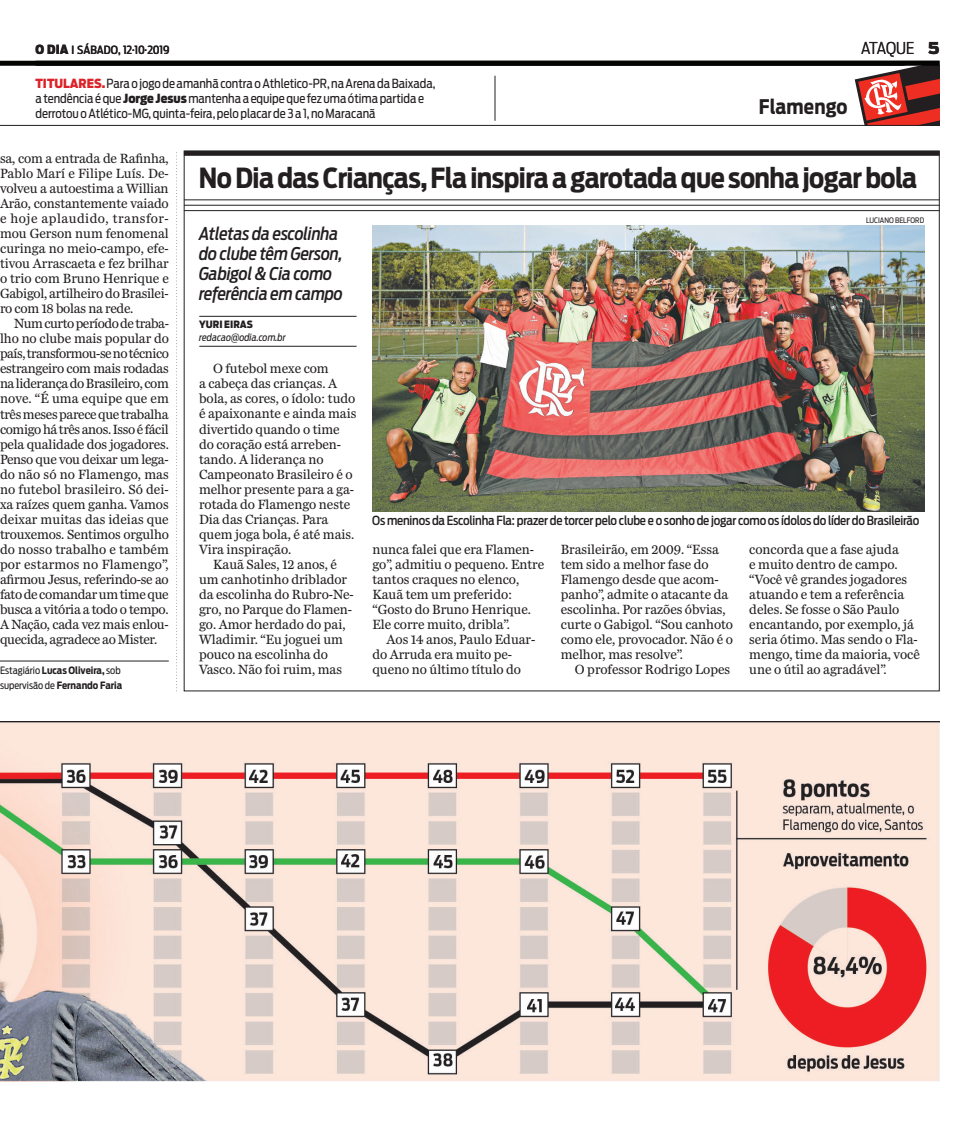
<style>
.page{position:relative;width:975px;height:1124px;background:#fff}
.page>*{position:absolute;margin:0;border:0;box-sizing:border-box;transform-origin:0 0}
.t1{font:700 27.5px "Antenna Cond";letter-spacing:-.02em;color:#231f20}
.t2{font:700 20px "Antenna Cond";letter-spacing:.01em;color:#231f20}
.t3{font:italic 500 17.5px/20px "Antenna Cond";letter-spacing:-.01em;color:#231f20}
.t4{font:300 16.25px "Antenna Cond";letter-spacing:-.01em;color:#231f20}
.t5{font:13.75px/15px "Miller Daily Two";letter-spacing:-.005em;color:#231f20}
.t6{font:12.5px/15px "Antenna Cond";color:#231f20}
.t7{font:500 12.5px "Antenna Cond";letter-spacing:-.015em;color:#231f20}
.t8{font:500 11.25px "Antenna Cond";letter-spacing:-.01em;color:#231f20}
.t9{font:700 10px/15px "Antenna Cond";color:#231f20}
.t10{font:italic 10px "Antenna Cond";color:#231f20}
.t11{font:900 10px "Antenna Cond";color:#231f20}
.t12{font:7.5px "Antenna Cond";color:#231f20}
.s1{font-weight:900;font-size:12.5px}
.s2{font-family:"Antenna";font-weight:900}
.s3{font-weight:900;color:#dc2329}
.s4{font-weight:900}
.s5{font-weight:400}
</style>
<div class="page">
<svg style="left:851px;top:66px;width:88px;height:59px"></svg>
<div style="left:0;top:61px;width:939px;height:5px;background:#040503"></div>
<hr style="left:0;top:125px;width:939px;height:1px;background:#231f20">
<hr style="left:494px;top:76px;width:1px;height:45px;background:#231f20">
<img style="left:0;top:721px;width:939px;height:360px">
<div style="left:184px;top:151px;width:755px;height:5px;background:#231f20"></div>
<hr style="left:184px;top:199px;width:755px;height:1px;background:#231f20">
<hr style="left:184px;top:205px;width:755px;height:1px;background:#231f20">
<hr style="left:184px;top:210px;width:755px;height:1px;background:#231f20">
<hr style="left:199px;top:316px;width:157px;height:1px;background:#231f20">
<hr style="left:199px;top:346px;width:157px;height:1px;background:#231f20">
<img style="left:372px;top:226px;width:552px;height:285px">
<hr style="left:0;top:660px;width:169px;height:1px;background:#231f20">
<svg style="left:176px;top:152px;width:1px;height:539px"></svg>
<p class="t8" style="left:35px;top:43px;width:135px"><span class="s1">O DIA</span> I Sábado, 12.10.2019</p>
<p class="t4" style="left:861px;top:38px;width:80px">ATAQUE <span class="s2">5</span></p>
<p class="t6" style="left:35px;top:76px;width:401px"><span class="s3">TITULARES.</span> Para o jogo de amanhã contra o Athletico-PR, na Arena da Baixada, a tendência é que <span class="s4">Jorge Jesus</span> mantenha a equipe que fez uma ótima partida e derrotou o Atlético-MG, quinta-feira, pelo placar de 3 a 1, no Maracanã</p>
<p class="t5" style="left:0;top:151px;width:170px;text-align:justify">sa, com a entrada de Rafinha, Pablo Marí e Filipe Luís. De&shy;volveu a autoestima a Willian Arão, constantemente vaiado e hoje aplaudido, transfor&shy;mou Gerson num fenomenal curinga no meio-campo, efe&shy;tivou Arrascaeta e fez brilhar o trio com Bruno Henrique e Gabigol, artilheiro do Brasilei&shy;ro com 18 bolas na rede.</p>
<p class="t5" style="left:0;top:316px;width:170px;text-align:justify;text-indent:14px">Num curto período de traba&shy;lho no clube mais popular do país, transformou-se no técnico estrangeiro com mais rodadas na liderança do Brasileiro, com nove. “É uma equipe que em três meses parece que trabalha comigo há três anos. Isso é fácil pela qualidade dos jogadores.<br>Penso que vou deixar um lega&shy;do não só no Flamengo, mas no futebol brasileiro. Só dei&shy;xa raízes quem ganha. Vamos deixar muitas das ideias que trouxemos. Sentimos orgulho do nosso trabalho e também por estarmos no Flamengo”, afirmou Jesus, referindo-se ao fato de comandar um time que busca a vitória a todo o tempo.<br>A Nação, cada vez mais enlou&shy;quecida, agradece ao Mister.</p>
<h2 class="t2" style="left:758px;top:95px;width:90px">Flamengo</h2>
<h1 class="t1" style="left:199px;top:161px;width:719px">No Dia das Crianças, Fla inspira a garotada que sonha jogar bola</h1>
<p class="t3" style="left:199px;top:223px;width:145px">Atletas da escolinha do clube têm Gerson,<br>Gabigol &amp; Cia como referência em campo</p>
<p class="t11" style="left:199px;top:319px;width:55px">YURI EIRAS</p>
<p class="t10" style="left:199px;top:331px;width:88px">redacao@odia.com.br</p>
<p class="t5" style="left:199px;top:361px;width:159px;text-indent:14px">O futebol mexe com<br>a cabeça das crianças. A bola, as cores, o ídolo: tudo é apaixonante e ainda mais divertido quando o time do coração está arreben&shy;tando. A liderança no<br>Campeonato Brasileiro é o melhor presente para a ga&shy;rotada do Flamengo neste<br>Dia das Crianças. Para quem joga bola, é até mais.<br>Vira inspiração.</p>
<p class="t5" style="left:199px;top:556px;width:156px;text-indent:14px">Kauã Sales, 12 anos, é um canhotinho driblador da escolinha do Rubro-Ne&shy;gro, no Parque do Flamen&shy;go. Amor herdado do pai,<br>Wladimir. “Eu joguei um pouco na escolinha do<br>Vasco. Não foi ruim, mas</p>
<p class="t12" style="left:866px;top:216px;width:59px">LUCIANO BELFORD</p>
<p class="t7" style="left:372px;top:512px;width:548px">Os meninos da Escolinha Fla: prazer de torcer pelo clube e o sonho de jogar como os ídolos do líder do Brasileirão</p>
<p class="t5" style="left:560px;top:541px;width:174px">Brasileirão, em 2009. “Essa tem sido a melhor fase do<br>Flamengo desde que acom&shy;panho”, admite o atacante da escolinha. Por razões óbvias, curte o Gabigol. “Sou canhoto como ele, provocador. Não é o melhor, mas resolve”.</p>
<p class="t5" style="left:575px;top:661px;width:157px">O professor Rodrigo Lopes</p>
<p class="t5" style="left:372px;top:541px;width:173px">nunca falei que era Flamen&shy;go”, admitiu o pequeno. Entre tantos craques no elenco,<br>Kauã tem um preferido: “Gosto do Bruno Henrique.<br>Ele corre muito, dribla”.</p>
<p class="t5" style="left:372px;top:631px;width:164px;text-indent:14px">Aos 14 anos, Paulo Eduar&shy;do Arruda era muito pe&shy;queno no último título do</p>
<p class="t5" style="left:749px;top:541px;width:172px">concorda que a fase ajuda<br>e muito dentro de campo. “Você vê grandes jogadores atuando e tem a referência deles. Se fosse o São Paulo encantando, por exemplo, já seria ótimo. Mas sendo o Fla&shy;mengo, time da maioria, você une o útil ao agradável”.</p>
<p class="t9" style="left:0;top:662px;width:124px"><span class="s5">Estagiário</span> Lucas Oliveira, <span class="s5">sob supervisão de</span> Fernando Faria</p>
</div>
